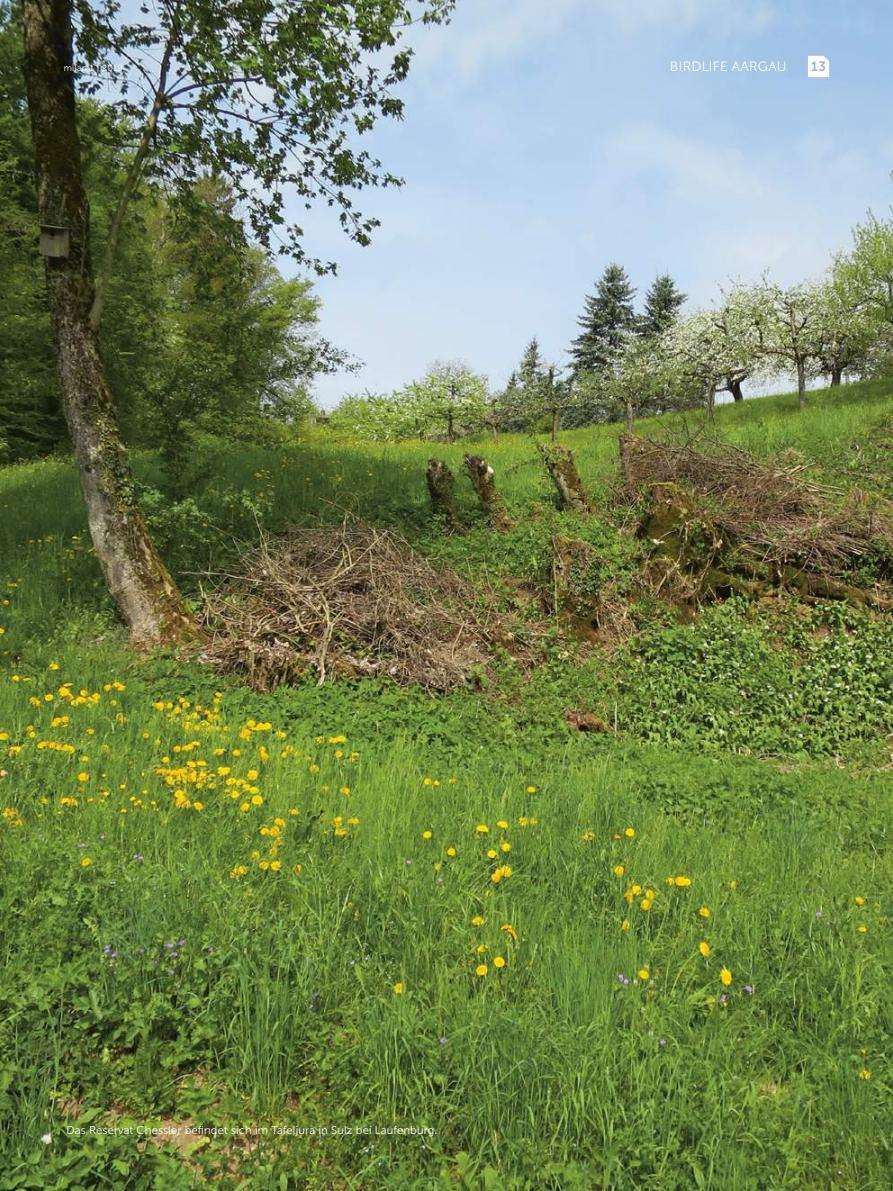
<style>
.page{position:relative;width:893px;height:1191px;background:#fff}
.page>*{position:absolute;margin:0;border:0;box-sizing:border-box;transform-origin:0 0}
.t1{font:13.5px "Museo Sans 300";letter-spacing:.02em;color:#fff}
.t2{font:13.5px "Museo Sans 700";color:#95b8d7}
.t3{font:11.25px "Museo Sans 300";letter-spacing:.01em;color:#fff}
.t4{font:9px "Museo Sans 300";letter-spacing:.02em;color:#fff}
</style>
<div class="page">
<img style="left:0;top:0;width:893px;height:1191px">
<svg style="left:808px;top:56px;width:21px;height:21px"></svg>
<p class="t4" style="left:64px;top:63px;width:61px">milan 1 | 2019</p>
<p class="t1" style="left:670px;top:59px;width:118px">BIRDLIFE AARGAU</p>
<p class="t2" style="left:811px;top:59px;width:16px">13</p>
<p class="t3" style="left:66px;top:1123px;width:372px">Das Reservat Chessler befindet sich im Tafeljura in Sulz bei Laufenburg.</p>
</div>
